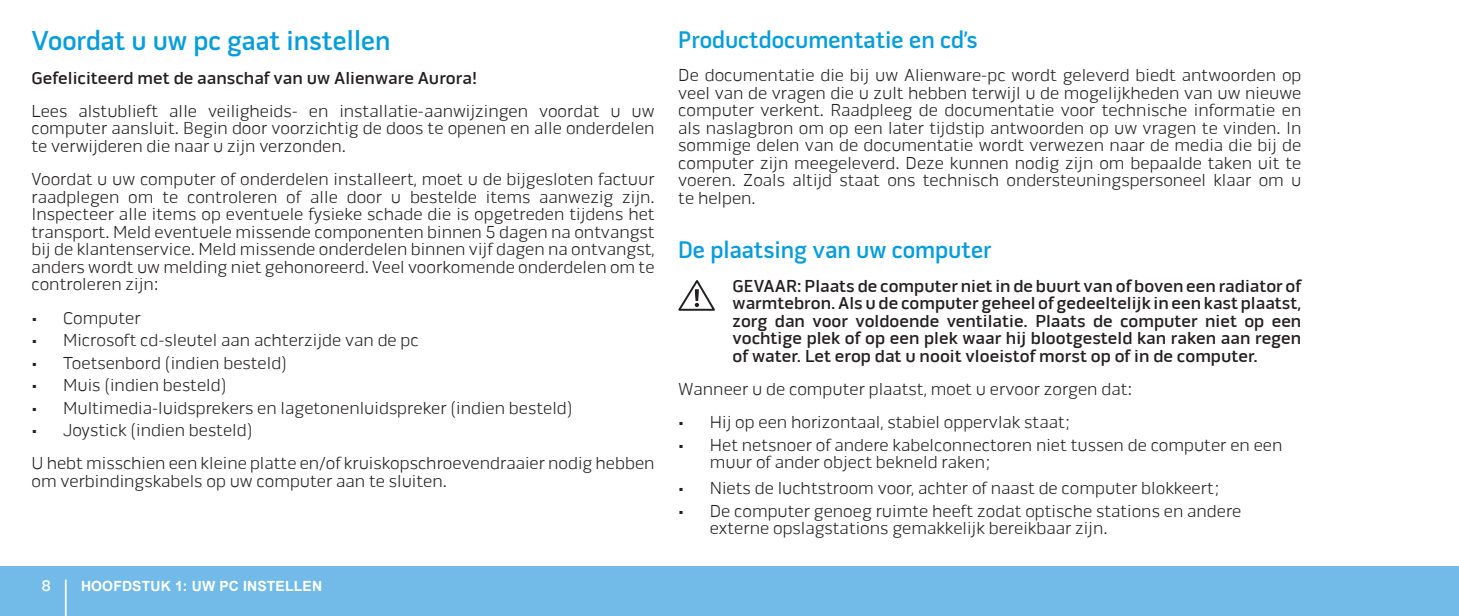
<style>
.page{position:relative;width:1459px;height:616px;background:#fff}
.page>*{position:absolute;margin:0;border:0;box-sizing:border-box;transform-origin:0 0}
.t1{font:600 28px "Pill Gothic 600 mg";color:#069ddc}
.t2{font:600 24.5px "Pill Gothic 600 mg";color:#069ddc}
.t3{font:300 17.5px/17.5px "Pill Alt 600 mg";color:#231f20;text-align:justify}
.t4{font:500 17.5px/17.5px "Pill Alt 600 mg";color:#231f20;text-align:justify}
.t5{font:500 15.75px "Pill Alt 600 mg";color:#fff}
.t6{font:700 14px "Arial";letter-spacing:.01em;color:#fff}
</style>
<div class="page">
<div style="left:0;top:566px;width:1458px;height:49px;background:#72bbe8"></div>
<hr style="left:65px;top:579px;width:2px;height:36px;background:#fff">
<svg style="left:678px;top:280px;width:37px;height:30px"></svg>
<h1 class="t1" style="left:32px;top:29px;width:360px">Voordat u uw pc gaat instellen</h1>
<p class="t4" style="left:32px;top:69px;width:447px">Gefeliciteerd met de aanschaf van uw Alienware Aurora!</p>
<p class="t3" style="left:32px;top:102px;width:624px">Lees alstublieft alle veiligheids- en installatie-aanwijzingen voordat u uw computer aansluit. Begin door voorzichtig de doos te openen en alle onderdelen te verwijderen die naar u zijn verzonden.</p>
<p class="t3" style="left:32px;top:170px;width:624px">Voordat u uw computer of onderdelen installeert, moet u de bijgesloten factuur raadplegen om te controleren of alle door u bestelde items aanwezig zijn.<br>Inspecteer alle items op eventuele fysieke schade die is opgetreden tijdens het transport. Meld eventuele missende componenten binnen 5 dagen na ontvangst bij de klantenservice. Meld missende onderdelen binnen vijf dagen na ontvangst, anders wordt uw melding niet gehonoreerd. Veel voorkomende onderdelen om te controleren zijn:</p>
<p class="t3" style="left:32px;top:309px;width:111px">• Computer</p>
<p class="t3" style="left:32px;top:331px;width:389px">• Microsoft cd-sleutel aan achterzijde van de pc</p>
<p class="t3" style="left:32px;top:354px;width:257px">• Toetsenbord (indien besteld)</p>
<p class="t3" style="left:32px;top:376px;width:197px">• Muis (indien besteld)</p>
<p class="t3" style="left:32px;top:398px;width:542px">• Multimedia-luidsprekers en lagetonenluidspreker (indien besteld)</p>
<p class="t3" style="left:32px;top:413px;width:624px;line-height:33.2px">• Joystick (indien besteld)<br>U hebt misschien een kleine platte en/of kruiskopschroevendraaier nodig hebben</p>
<p class="t3" style="left:32px;top:472px;width:417px">om verbindingskabels op uw computer aan te sluiten.</p>
<p class="t5" style="left:42px;top:576px;width:11px">8</p>
<p class="t6" style="left:81px;top:576px;width:12px">HOO</p>
<p class="t6" style="left:113px;top:576px;width:208px">FDSTUK 1: UW PC INSTELLEN</p>
<h2 class="t2" style="left:678px;top:30px;width:301px">Productdocumentatie en cd’s</h2>
<p class="t3" style="left:678px;top:66px;width:624px">De documentatie die bij uw Alienware-pc wordt geleverd biedt antwoorden op veel van de vragen die u zult hebben terwijl u de mogelijkheden van uw nieuwe computer verkent. Raadpleeg de documentatie voor technische informatie en als naslagbron om op een later tijdstip antwoorden op uw vragen te vinden. In sommige delen van de documentatie wordt verwezen naar de media die bij de computer zijn meegeleverd. Deze kunnen nodig zijn om bepaalde taken uit te voeren. Zoals altijd staat ons technisch ondersteuningspersoneel klaar om u te helpen.</p>
<h2 class="t2" style="left:678px;top:240px;width:315px">De plaatsing van uw computer</h2>
<p class="t4" style="left:732px;top:277px;width:570px">GEVAAR: Plaats de computer niet in de buurt van of boven een radiator of warmtebron. Als u de computer geheel of gedeeltelijk in een kast plaatst, zorg dan voor voldoende ventilatie. Plaats de computer niet op een vochtige plek of op een plek waar hij blootgesteld kan raken aan regen of water. Let erop dat u nooit vloeistof morst op of in de computer.</p>
<p class="t3" style="left:678px;top:380px;width:455px">Wanneer u de computer plaatst, moet u ervoor zorgen dat:</p>
<p class="t3" style="left:678px;top:413px;width:393px">• Hij op een horizontaal, stabiel oppervlak staat;</p>
<p class="t3" style="left:710px;top:436px;width:574px;text-indent:-32px">• Het netsnoer of andere kabelconnectoren niet tussen de computer en een muur of ander object bekneld raken;</p>
<p class="t3" style="left:678px;top:479px;width:542px">• Niets de luchtstroom voor, achter of naast de computer blokkeert;</p>
<p class="t3" style="left:710px;top:502px;width:533px;text-indent:-32px">• De computer genoeg ruimte heeft zodat optische stations en andere externe opslagstations gemakkelijk bereikbaar zijn.</p>
</div>
